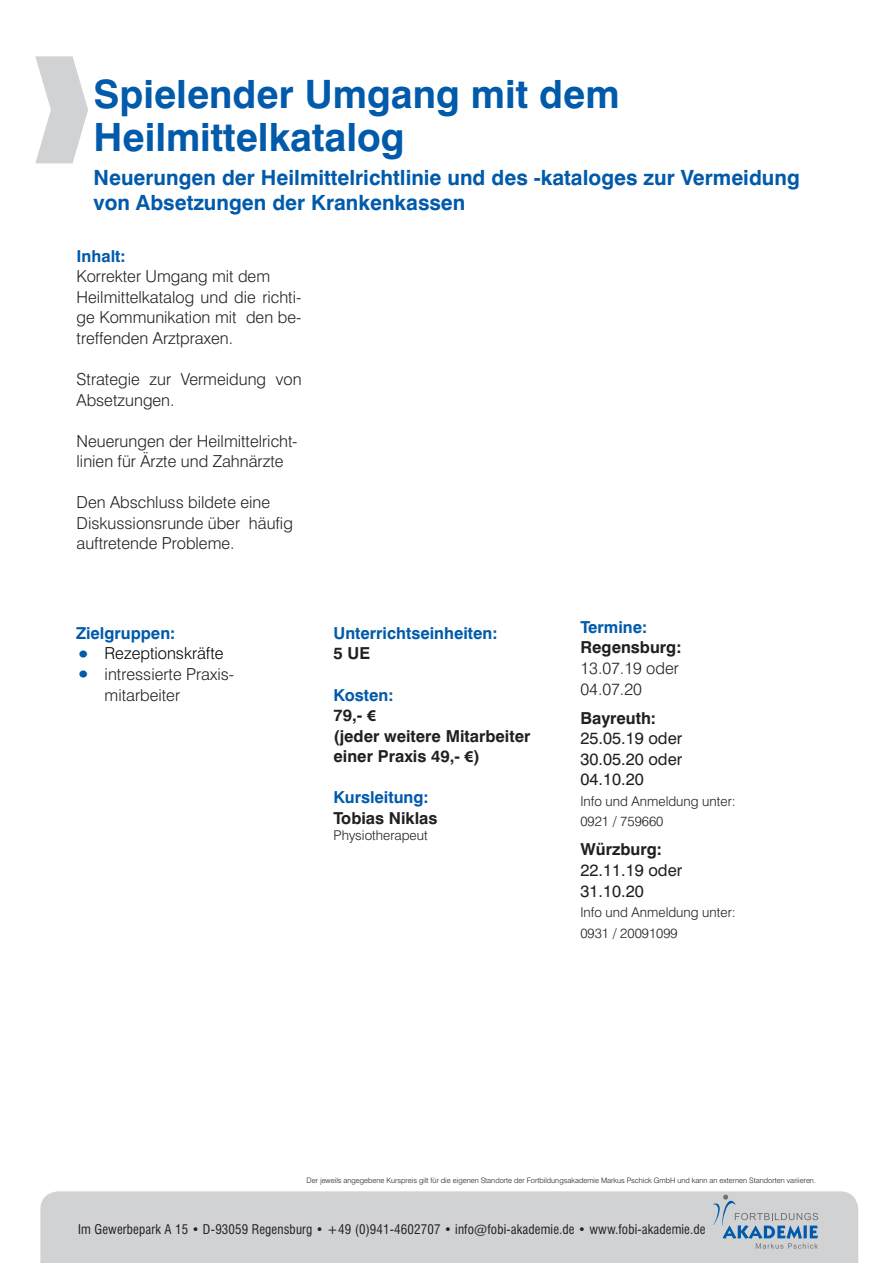
<style>
.page{position:relative;width:893px;height:1263px;background:#fff}
.page>*{position:absolute;margin:0;border:0;box-sizing:border-box;transform-origin:0 0}
.t1{font:700 39px "Swiss 721 BT";color:#015aaa}
.t2{font:700 21px/25.2px "Swiss 721 BT";color:#015aaa}
.t3{font:300 16.5px/20.5px "Swiss 721 BT";color:#231f20}
.t4{font:700 16.5px/20.5px "Swiss 721 BT";color:#231f20}
.t5{font:700 16.5px "Swiss 721 BT";color:#015aaa}
.t6{font:16.5px "Swiss 721 BT";color:#231f20}
.t7{font:300 16.5px "Swiss 721 BT";color:#000}
.t8{font:300 13.5px "Swiss 721 BT";color:#231f20}
.t9{font:condensed 13.05px "Swiss 721 BT";letter-spacing:.01em;color:#231f20}
.t10{font:300 7.5px "Swiss 721 BT";color:#231f20}
.s1{font-family:"Mix";font-weight:400;font-size:34.5px;color:#015aaa}
.s2{font-family:"Myriad Pro"}
</style>
<div class="page">
<div style="left:40px;top:1191px;width:818px;height:72px;background:#d1d2d4"></div>
<svg style="left:713px;top:1194px;width:105px;height:55px;background:#b2bec9"></svg>
<p class="t1" style="left:94px;top:70px;width:527px">Spielender Umgang mit dem</p>
<p class="t1" style="left:94px;top:114px;width:313px">Heilmittelkatalog</p>
<p class="t2" style="left:94px;top:165px;width:708px">Neuerungen der Heilmittelrichtlinie und des -kataloges zur Vermeidung von Absetzungen der Krankenkassen</p>
<p class="t5" style="left:77px;top:246px;width:50px">Inhalt:</p>
<p class="t3" style="left:77px;top:266px;width:227px">Korrekter Umgang mit dem<br>Heilmittelkatalog und die richti&shy;ge Kommunikation mit den be&shy;treffenden Arztpraxen.</p>
<p class="t3" style="left:77px;top:369px;width:227px">Strategie zur Vermeidung von<br>Absetzungen.</p>
<p class="t3" style="left:77px;top:430px;width:223px">Neuerungen der Heilmittelricht&shy;linien für Ärzte und Zahnärzte</p>
<p class="t3" style="left:77px;top:492px;width:218px">Den Abschluss bildete eine<br>Diskussionsrunde über häufig auftretende Probleme.</p>
<p class="t5" style="left:76px;top:623px;width:101px">Zielgruppen:</p>
<p class="t7" style="left:76px;top:643px;width:149px"><span class="s1">•</span> Rezeptionskräfte</p>
<p class="t3" style="left:76px;top:664px;width:160px"><span class="s1">•</span> intressierte Praxis-</p>
<p class="t3" style="left:105px;top:684px;width:77px">mitarbeiter</p>
<p class="t5" style="left:334px;top:623px;width:165px">Unterrichtseinheiten:</p>
<p class="t4" style="left:334px;top:643px;width:38px">5 UE</p>
<p class="t5" style="left:334px;top:684px;width:61px">Kosten:</p>
<p class="t4" style="left:334px;top:705px;width:44px">79,- <span class="s2">€</span></p>
<p class="t4" style="left:334px;top:725px;width:198px">(jeder weitere Mitarbeiter einer Praxis 49,- <span class="s2">€</span>)</p>
<p class="t5" style="left:334px;top:787px;width:96px">Kursleitung:</p>
<p class="t4" style="left:334px;top:807px;width:106px">Tobias Niklas</p>
<p class="t8" style="left:334px;top:827px;width:96px">Physiotherapeut</p>
<p class="t5" style="left:580px;top:617px;width:68px">Termine:</p>
<p class="t4" style="left:580px;top:637px;width:102px">Regensburg:</p>
<p class="t3" style="left:580px;top:658px;width:100px">13.07.19 oder</p>
<p class="t3" style="left:580px;top:678px;width:63px">04.07.20</p>
<p class="t4" style="left:580px;top:707px;width:77px">Bayreuth:</p>
<p class="t6" style="left:580px;top:728px;width:103px">25.05.19 oder</p>
<p class="t6" style="left:580px;top:749px;width:103px">30.05.20 oder</p>
<p class="t6" style="left:580px;top:769px;width:65px">04.10.20</p>
<p class="t8" style="left:580px;top:793px;width:157px">Info und Anmeldung unter:</p>
<p class="t8" style="left:580px;top:813px;width:84px">0921 / 759660</p>
<p class="t4" style="left:580px;top:839px;width:83px">Würzburg:</p>
<p class="t6" style="left:580px;top:860px;width:103px">22.11.19 oder</p>
<p class="t6" style="left:580px;top:881px;width:65px">31.10.20</p>
<p class="t8" style="left:580px;top:904px;width:157px">Info und Anmeldung unter:</p>
<p class="t8" style="left:580px;top:924px;width:99px">0931 / 20091099</p>
<p class="t10" style="left:307px;top:1176px;width:511px">Der jeweils angegebene Kurspreis gilt für die eigenen Standorte der Fortbildungsakademie Markus Pschick GmbH und kann an externen Standorten variieren.</p>
<p class="t9" style="left:78px;top:1221px;width:629px">Im Gewerbepark A 15 • D-93059 Regensburg • +49 (0)941-4602707 • info@fobi-akademie.de • www.fobi-akademie.de</p>
</div>
